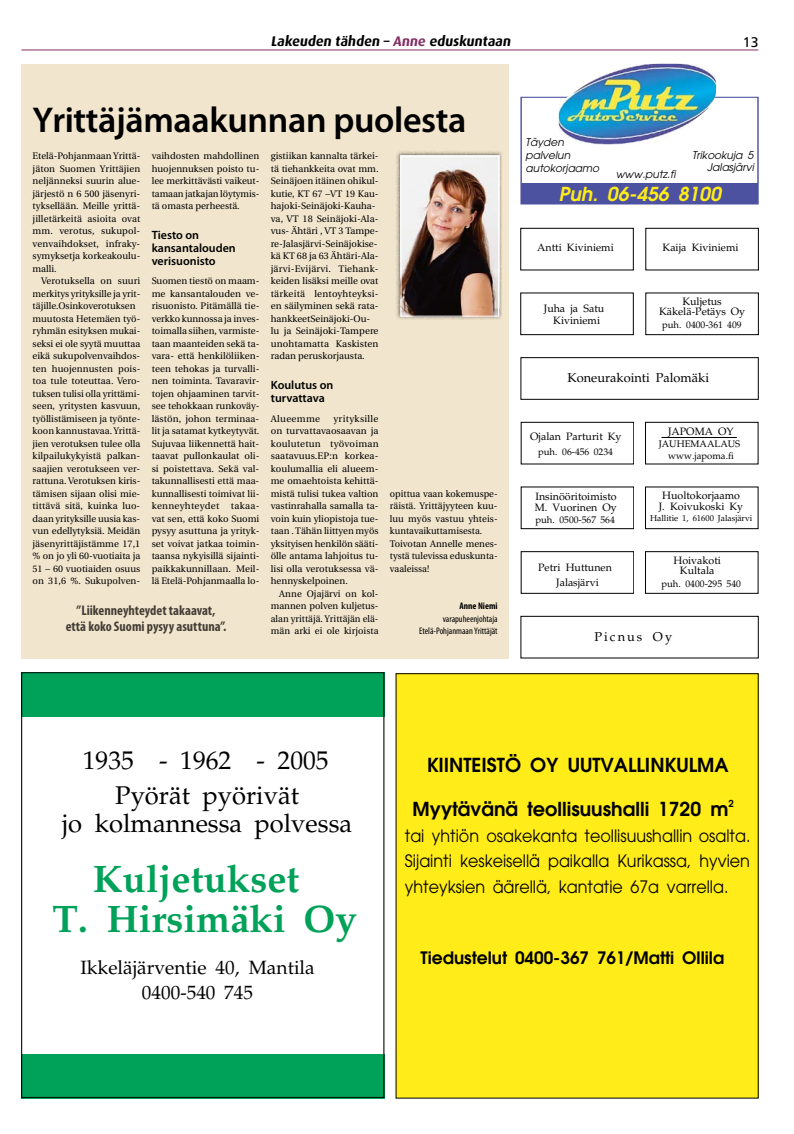
<style>
.page{position:relative;width:794px;height:1134px;background:#fff}
.page>*{position:absolute;margin:0;border:0;box-sizing:border-box;transform-origin:0 0}
.t1{font:700 38.4px/40.5px "Palatino";color:#00a158;text-align:center}
.t2{font:600 36px "Myriad Pro";letter-spacing:-.01em;color:#000}
.t3{font:25.6px/35.3px "Palatino";color:#000;text-align:center}
.t4{font:600 19.2px "Avant Garde";color:#000}
.t5{font:19.2px/25.6px "Palatino";color:#000;text-align:center}
.t6{font:italic 600 19.2px "Avant Garde";color:#ffec18}
.t7{font:17px/25.6px "Avant Garde";color:#000;text-align:justify;scale:.94 1}
.t8{font:600 17px "Avant Garde";color:#000}
.t9{font:700 condensed 14px/16px "Myriad Pro";color:#453e36;text-align:center}
.t10{font:700 14px "Dax";color:#000}
.t11{font:14px "Frutiger";color:#000}
.t12{font:12.8px "Palatino";color:#000}
.t13{font:12.8px "Palatino";letter-spacing:.16em;color:#000}
.t14{font:600 12px/13px "Myriad Pro";color:#000}
.t15{font:10.7px/10.7px "Palatino";color:#000;text-align:center}
.t16{font:italic 10.7px/12.8px "Avant Garde";color:#000}
.t17{font:9.6px/12.1px "Palatino";color:#000;text-align:center}
.t18{font:9.5px/12.5px "Utopia";color:#000;text-align:justify}
.t19{font:condensed 9.5px/12.5px "Myriad Pro";color:#000;text-align:right}
.t20{font:700 condensed 9.5px "Myriad Pro";color:#000}
.t21{font:9.5px "Utopia";letter-spacing:.035em;color:#000}
.t22{font:8.5px "Palatino";color:#000}
.s1{color:#832e64}
</style>
<div class="page">
<div style="left:21px;top:64px;width:488px;height:594px;background:#f1e5cd"></div>
<div style="left:520px;top:357px;width:238px;height:43px;border:1px solid #000"></div>
<div style="left:520px;top:616px;width:238px;height:42px;border:1px solid #000"></div>
<div style="left:645px;top:228px;width:113px;height:42px;border:1px solid #000"></div>
<div style="left:645px;top:487px;width:113px;height:42px;border:1px solid #000"></div>
<div style="left:645px;top:551px;width:113px;height:43px;border:1px solid #000"></div>
<div style="left:521px;top:422px;width:113px;height:42px;border:1px solid #000"></div>
<div style="left:521px;top:487px;width:113px;height:42px;border:1px solid #000"></div>
<div style="left:521px;top:551px;width:113px;height:43px;border:1px solid #000"></div>
<div style="left:645px;top:422px;width:113px;height:42px;border:1px solid #000"></div>
<hr style="left:661px;top:437px;width:76px;height:1px;background:#000">
<div style="left:645px;top:293px;width:113px;height:42px;border:1px solid #000"></div>
<div style="left:520px;top:228px;width:113px;height:42px;border:1px solid #000"></div>
<div style="left:520px;top:293px;width:113px;height:42px;border:1px solid #000"></div>
<div style="left:21px;top:672px;width:363px;height:45px;background:#00a158"></div>
<div style="left:21px;top:1054px;width:363px;height:44px;background:#00a158"></div>
<div style="left:21px;top:672px;width:363px;height:426px;border:1px solid #000"></div>
<div style="left:396px;top:674px;width:362px;height:424px;background:#ffec18"></div>
<div style="left:394px;top:150px;width:108px;height:169px;background:#000;opacity:.5"></div>
<img style="left:402px;top:158px;width:95px;height:157px">
<div style="left:400px;top:156px;width:99px;height:161px;border:1px solid #fff"></div>
<div style="left:520px;top:97px;width:238px;height:108px;border:1px solid #4c51a0"></div>
<img style="left:558px;top:64px;width:158px;height:81px">
<div style="left:521px;top:183px;width:237px;height:21px;background:#4c51a0"></div>
<hr style="left:22px;top:49px;width:736px;height:1px;background:#832e64">
<h3 class="t10" style="left:271px;top:33px;width:244px">Lakeuden tähden – <span class="s1">Anne</span> eduskuntaan</h3>
<h3 class="t11" style="left:743px;top:34px;width:17px">13</h3>
<h2 class="t2" style="left:33px;top:97px;width:435px">Yrittäjämaakunnan puolesta</h2>
<p class="t18" style="left:33px;top:150px;width:109px">Etelä-Pohjanmaan Yrittä&shy;jäton Suomen Yrittäjien neljänneksi suurin alue&shy;järjestö n 6 500 jäsenyri&shy;tyksellään. Meille yrittä&shy;jilletärkeitä asioita ovat mm. verotus, sukupol&shy;venvaihdokset, infraky&shy;symyksetja korkeakoulu&shy;malli.</p>
<p class="t18" style="left:33px;top:275px;width:109px;text-align:left;text-indent:9px">Verotuksella on suuri merkitys yrityksille ja yrit&shy;täjille.Osinkoverotuksen muutosta Hetemäen työ&shy;ryhmän esityksen mukai&shy;seksi ei ole syytä muuttaa eikä sukupolvenvaihdos&shy;ten huojennusten pois&shy;toa tule toteuttaa. Vero&shy;tuksen tulisi olla yrittämi&shy;seen, yritysten kasvuun, työllistämiseen ja työnte&shy;koon kannustavaa. Yrittä&shy;jien verotuksen tulee olla kilpailukykyistä palkan&shy;saajien verotukseen ver&shy;rattuna. Verotuksen kiris&shy;tämisen sijaan olisi mie&shy;tittävä sitä, kuinka luo&shy;daan yrityksille uusia kas&shy;vun edellytyksiä. Meidän jäsenyrittäjistämme 17,1 % on jo yli 60-vuotiaita ja<br>51 – 60 vuotiaiden osuus on 31,6 %. Sukupolven-</p>
<p class="t18" style="left:152px;top:150px;width:109px">vaihdosten mahdollinen huojennuksen poisto tu&shy;lee merkittävästi vaikeut&shy;tamaan jatkajan löytymis&shy;tä omasta perheestä.</p>
<p class="t14" style="left:152px;top:228px;width:86px">Tiesto on kansantalouden verisuonisto</p>
<p class="t18" style="left:152px;top:275px;width:109px">Suomen tiestö on maam&shy;me kansantalouden ve&shy;risuonisto. Pitämällä tie&shy;verkko kunnossa ja inves&shy;toimalla siihen, varmiste&shy;taan maanteiden sekä ta&shy;vara- että henkilöliiken&shy;teen tehokas ja turvalli&shy;nen toiminta. Tavaravir&shy;tojen ohjaaminen tarvit&shy;see tehokkaan runkoväy&shy;lästön, johon terminaa&shy;lit ja satamat kytkeytyvät.<br>Sujuvaa liikennettä hait&shy;taavat pullonkaulat oli&shy;si poistettava. Sekä val&shy;takunnallisesti että maa&shy;kunnallisesti toimivat lii&shy;kenneyhteydet takaa&shy;vat sen, että koko Suomi pysyy asuttuna ja yrityk&shy;set voivat jatkaa toimin&shy;taansa nykyisillä sijainti&shy;paikkakunnillaan. Meil&shy;lä Etelä-Pohjanmaalla lo-</p>
<h3 class="t9" style="left:66px;top:602px;width:162px">”Liikenneyhteydet takaavat, että koko Suomi pysyy asuttuna”.</h3>
<p class="t18" style="left:271px;top:150px;width:109px;text-align:left">gistiikan kannalta tärkei&shy;tä tiehankkeita ovat mm.<br>Seinäjoen itäinen ohikul&shy;kutie, KT 67 –VT 19 Kau&shy;hajoki-Seinäjoki-Kauha&shy;va, VT 18 Seinäjoki-Ala&shy;vus- Ähtäri , VT 3 Tampe&shy;re-Jalasjärvi-Seinäjokise&shy;kä KT 68 ja 63 Ähtäri-Ala&shy;järvi-Evijärvi. Tiehank&shy;keiden lisäksi meille ovat tärkeitä lentoyhteyksi&shy;en säilyminen sekä rata&shy;hankkeetSeinäjoki-Ou&shy;lu ja Seinäjoki-Tampere unohtamatta Kaskisten radan peruskorjausta.</p>
<p class="t14" style="left:271px;top:378px;width:64px">Koulutus on turvattava</p>
<p class="t21" style="left:271px;top:413px;width:51px">Alueemme</p>
<p class="t18" style="left:271px;top:412px;width:109px;text-indent:63px">yrityksille on turvattavaosaavan ja koulutetun työvoiman saatavuus.EP:n korkea&shy;koulumallia eli alueem&shy;me omaehtoista kehittä&shy;mistä tulisi tukea valtion vastinrahalla samalla ta&shy;voin kuin yliopistoja tue&shy;taan . Tähän liittyen myös yksityisen henkilön sääti&shy;ölle antama lahjoitus tu&shy;lisi olla verotuksessa vä&shy;hennyskelpoinen.</p>
<p class="t18" style="left:271px;top:587px;width:109px;text-indent:9px">Anne Ojajärvi on kol&shy;mannen polven kuljetus&shy;alan yrittäjä. Yrittäjän elä&shy;män arki ei ole kirjoista</p>
<p class="t18" style="left:390px;top:487px;width:109px;text-align:left">opittua vaan kokemuspe&shy;räistä. Yrittäjyyteen kuu&shy;luu myös vastuu yhteis&shy;kuntavaikuttamisesta.<br>Toivotan Annelle menes&shy;tystä tulevissa eduskunta&shy;vaaleissa!</p>
<p class="t20" style="left:459px;top:600px;width:40px">Anne Niemi</p>
<p class="t19" style="left:419px;top:612px;width:80px">varapuheenjohtaja<br>Etelä-Pohjanmaan Yrittäjät</p>
<p class="t16" style="left:525px;top:136px;width:75px">Täyden palvelun autokorjaamo</p>
<p class="t16" style="left:692px;top:148px;width:63px;text-align:right">Trikookuja 5<br>Jalasjärvi</p>
<p class="t16" style="left:616px;top:167px;width:61px">www.putz.fi</p>
<h3 class="t6" style="left:558px;top:181px;width:164px">Puh. 06-456 8100</h3>
<p class="t15" style="left:537px;top:242px;width:78px">Antti Kiviniemi</p>
<p class="t15" style="left:544px;top:302px;width:62px;line-height:12.8px">Juha ja Satu<br>Kiviniemi</p>
<p class="t15" style="left:662px;top:242px;width:77px">Kaija Kiviniemi</p>
<p class="t15" style="left:659px;top:296px;width:88px">Kuljetus<br>Käkelä-Petäys Oy</p>
<p class="t17" style="left:662px;top:319px;width:81px">puh. 0400-361 409</p>
<h3 class="t12" style="left:567px;top:370px;width:143px">Koneurakointi Palomäki</h3>
<p class="t15" style="left:530px;top:431px;width:93px">Ojalan Parturit Ky</p>
<p class="t17" style="left:538px;top:446px;width:76px">puh. 06-456 0234</p>
<p class="t15" style="left:534px;top:491px;width:84px;text-align:left">Insinööritoimisto<br>M. Vuorinen Oy</p>
<p class="t17" style="left:535px;top:514px;width:81px">puh. 0500-567 564</p>
<p class="t15" style="left:538px;top:560px;width:75px;line-height:14.9px">Petri Huttunen<br>Jalasjärvi</p>
<p class="t15" style="left:668px;top:426px;width:67px">JAPOMA OY</p>
<p class="t17" style="left:658px;top:437px;width:83px">JAUHEMAALAUS www.japoma.fi</p>
<p class="t15" style="left:658px;top:490px;width:86px">Huoltokorjaamo<br>J. Koivukoski Ky</p>
<p class="t22" style="left:650px;top:513px;width:104px">Hallitie 1, 61600 Jalasjärvi</p>
<p class="t15" style="left:673px;top:555px;width:49px">Hoivakoti<br>Kultala</p>
<p class="t17" style="left:661px;top:578px;width:81px">puh. 0400-295 540</p>
<h3 class="t13" style="left:594px;top:629px;width:79px">Picnus Oy</h3>
<h3 class="t3" style="left:83px;top:743px;width:247px">1935 - 1962 - 2005<br>Pyörät pyörivät</h3>
<h3 class="t3" style="left:62px;top:806px;width:292px">jo kolmannessa polvessa</h3>
<h1 class="t1" style="left:53px;top:859px;width:306px">Kuljetukset<br>T. Hirsimäki Oy</h1>
<h3 class="t5" style="left:80px;top:955px;width:236px">Ikkeläjärventie 40, Mantila<br>0400-540 745</h3>
<h3 class="t4" style="left:427px;top:752px;width:303px">KIINTEISTÖ OY UUTVALLINKULMA</h3>
<h3 class="t4" style="left:412px;top:796px;width:323px">Myytävänä teollisuushalli 1720 m<sup>2</sup></h3>
<h3 class="t7" style="left:405px;top:822px;width:369px">tai yhtiön osakekanta teollisuushallin osalta.<br>Sijainti keskeisellä paikalla Kurikassa, hyvien yhteyksien äärellä, kantatie 67a varrella.</h3>
<h3 class="t8" style="left:420px;top:947px;width:305px">Tiedustelut 0400-367 761/Matti Ollila</h3>
</div>
